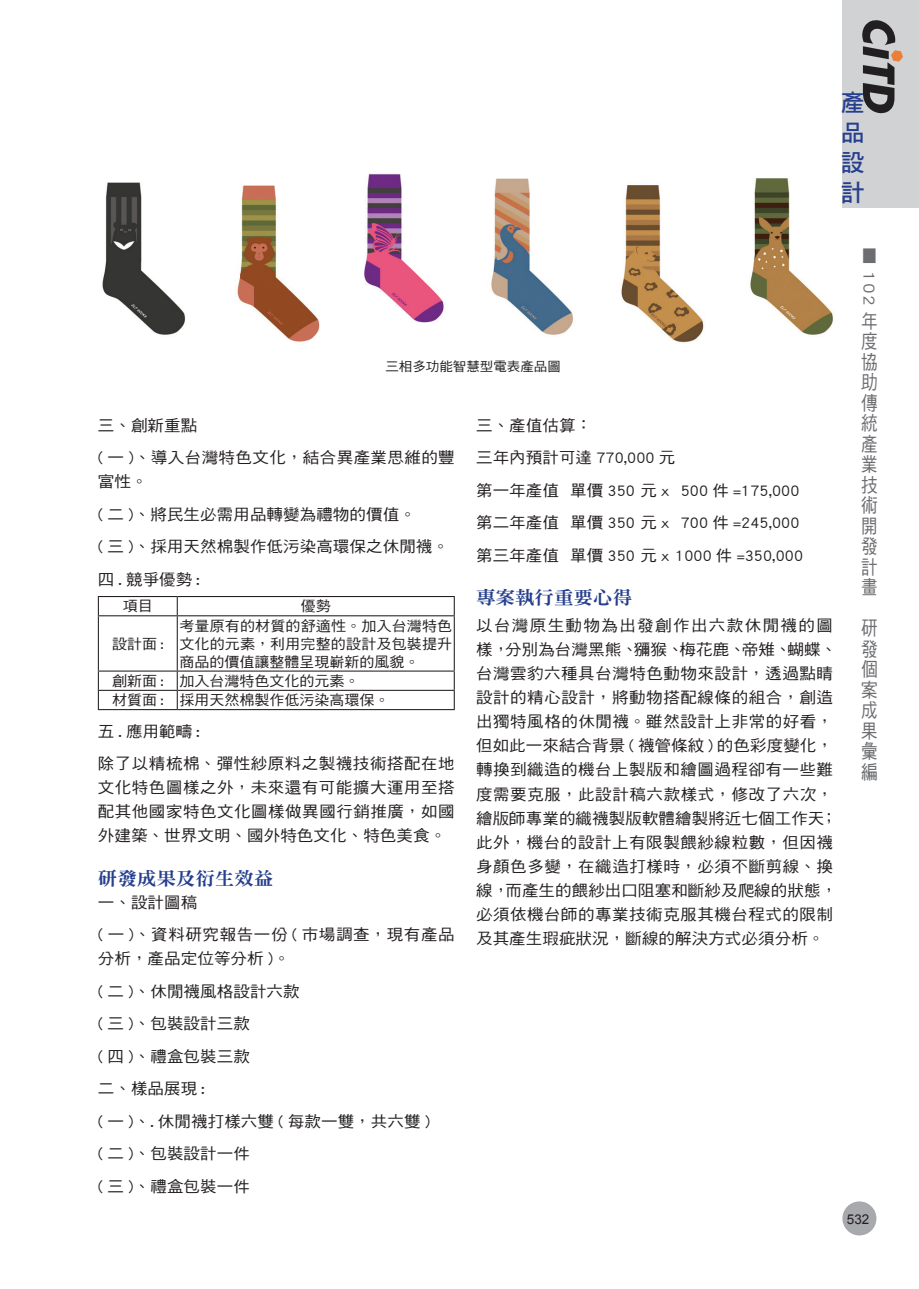
<style>
.page{position:relative;width:919px;height:1289px;background:#fff}
.page>*{position:absolute;margin:0;border:0;box-sizing:border-box;transform-origin:0 0}
.t1{font:24px/30px "DF Hei Std W7";color:#253f8e;text-align:justify}
.t2{font:19.5px/20.5px "DF Hei Std W5";color:#6c6d70;text-align:justify;scale:.85 1}
.t3{font:18.6px "DF Ming Std W9";color:#253f8e;scale:1.05 1}
.t4{font:16.65px "DF Hei Std W5";color:#6c6d70;scale:1.18 1}
.t5{font:15.6px/24px "DF Hei Std W5";letter-spacing:.03em;color:#231f20;scale:1.05 1}
.t6{font:15.6px/32.5px "DF Hei Std W5";letter-spacing:.005em;color:#231f20;scale:1.05 1}
.t7{font:15.6px/32.5px "DF Hei Std W5";letter-spacing:.025em;color:#231f20;scale:1.05 1}
.t8{font:15.6px/32.5px "DF Hei Std W5";letter-spacing:.035em;color:#231f20;scale:1.05 1}
.t9{font:14.25px "DF Hei Std W5";color:#231f20;scale:1.05 1}
.t10{font:13.5px "Arial";color:#231f20}
.t11{font:12.9px "DF Hei Std W5";color:#231f20;scale:1.05 1}
</style>
<div class="page">
<div style="left:842px;top:0;width:76px;height:207px;background:#d1d2d4"></div>
<div style="left:842px;top:1201px;width:34px;height:34px;background:#a8a9ad;border-radius:50%"></div>
<svg style="left:862px;top:20px;width:40px;height:93px"></svg>
<hr style="left:98px;top:596px;width:79px;height:1px;background:#231f20">
<svg style="left:98px;top:597px;width:1px;height:18px"></svg>
<hr style="left:177px;top:596px;width:278px;height:1px;background:#231f20">
<svg style="left:177px;top:597px;width:1px;height:18px"></svg>
<svg style="left:453px;top:597px;width:2px;height:18px"></svg>
<hr style="left:98px;top:615px;width:79px;height:1px;background:#231f20">
<hr style="left:98px;top:616px;width:1px;height:54px;background:#231f20">
<hr style="left:177px;top:615px;width:278px;height:1px;background:#231f20">
<hr style="left:177px;top:616px;width:1px;height:54px;background:#231f20">
<hr style="left:453px;top:616px;width:2px;height:54px;background:#231f20">
<hr style="left:98px;top:670px;width:79px;height:1px;background:#231f20">
<hr style="left:177px;top:670px;width:278px;height:1px;background:#231f20">
<hr style="left:98px;top:689px;width:79px;height:2px;background:#231f20">
<svg style="left:98px;top:671px;width:1px;height:38px"></svg>
<hr style="left:177px;top:689px;width:278px;height:2px;background:#231f20">
<svg style="left:177px;top:671px;width:1px;height:38px"></svg>
<svg style="left:453px;top:671px;width:2px;height:38px"></svg>
<hr style="left:98px;top:709px;width:79px;height:1px;background:#231f20">
<hr style="left:177px;top:709px;width:278px;height:1px;background:#231f20">
<img style="left:102px;top:182px;width:83px;height:153px">
<img style="left:237px;top:185px;width:83px;height:157px">
<img style="left:364px;top:174px;width:80px;height:149px">
<img style="left:491px;top:178px;width:82px;height:157px">
<img style="left:621px;top:185px;width:83px;height:158px">
<img style="left:750px;top:178px;width:83px;height:157px">
<h1 class="t1" style="left:840px;top:87px;width:25px">產品設計</h1>
<p class="t11" style="left:385px;top:360px;width:169px">三相多功能智慧型電表產品圖</p>
<p class="t7" style="left:98px;top:408px;width:341px">三、創新重點<br>( 一 )、導入台灣特色文化，結合異產業思維的豐</p>
<p class="t6" style="left:98px;top:465px;width:336px">富性。<br>( 二 )、將民生必需用品轉變為禮物的價值。<br>( 三 )、採用天然棉製作低污染高環保之休閒襪。四 . 競爭優勢 :</p>
<p class="t9" style="left:123px;top:598px;width:30px">項目</p>
<p class="t9" style="left:301px;top:598px;width:30px">優勢</p>
<p class="t9" style="left:112px;top:635px;width:50px">設計面 :</p>
<p class="t9" style="left:179px;top:617px;width:261px">考量原有的材質的舒適性。加入台灣特色</p>
<p class="t9" style="left:179px;top:635px;width:261px">文化的元素，利用完整的設計及包裝提升</p>
<p class="t9" style="left:179px;top:653px;width:230px">商品的價值讓整體呈現嶄新的風貌。</p>
<p class="t9" style="left:112px;top:673px;width:237px">創新面 : 加入台灣特色文化的元素。</p>
<p class="t9" style="left:112px;top:692px;width:266px">材質面 : 採用天然棉製作低污染高環保。</p>
<p class="t5" style="left:98px;top:714px;width:341px;line-height:32.5px">五 . 應用範疇 :<br>除了以精梳棉、彈性紗原料之製襪技術搭配在地</p>
<p class="t6" style="left:98px;top:775px;width:341px;line-height:24px;text-align:justify">文化特色圖樣之外，未來還有可能擴大運用至搭配其他國家特色文化圖樣做異國行銷推廣，如國外建築、世界文明、國外特色文化、特色美食。</p>
<p class="t3" style="left:98px;top:868px;width:169px">研發成果及衍生效益</p>
<p class="t8" style="left:98px;top:885px;width:341px">一、設計圖稿<br>( 一 )、資料研究報告一份 ( 市場調查，現有產品</p>
<p class="t6" style="left:98px;top:942px;width:318px">分析，產品定位等分析 )。<br>( 二 )、休閒襪風格設計六款<br>( 三 )、包裝設計三款<br>( 四 )、禮盒包裝三款<br>二、樣品展現 :<br>( 一 )、. 休閒襪打樣六雙 ( 每款一雙，共六雙 ) ( 二 )、包裝設計一件<br>( 三 )、禮盒包裝一件</p>
<p class="t6" style="left:476px;top:409px;width:313px">三、產值估算：<br>三年內預計可達 770,000 元<br>第一年產值 單價 350 元 x 500 件 =175,000第二年產值 單價 350 元 x 700 件 =245,000第三年產值 單價 350 元 x 1000 件 =350,000</p>
<p class="t3" style="left:476px;top:587px;width:150px">專案執行重要心得</p>
<p class="t5" style="left:476px;top:613px;width:345px">以台灣原生動物為出發創作出六款休閒襪的圖樣，分別為台灣黑熊、獼猴、梅花鹿、帝雉、蝴蝶、台灣雲豹六種具台灣特色動物來設計，透過點睛設計的精心設計，將動物搭配線條的組合，創造出獨特風格的休閒襪。雖然設計上非常的好看，但如此一來結合背景 ( 襪管條紋 ) 的色彩度變化，轉換到織造的機台上製版和繪圖過程卻有一些難度需要克服，此設計稿六款樣式，修改了六次，繪版師專業的織襪製版軟體繪製將近七個工作天；此外，機台的設計上有限製餵紗線粒數，但因襪身顏色多變，在織造打樣時，必須不斷剪線、換線，而產生的餵紗出口阻塞和斷紗及爬線的狀態，必須依機台師的專業技術克服其機台程式的限制及其產生瑕疵狀況，斷線的解決方式必須分析。</p>
<p class="t4" style="left:878px;top:246px;width:52px;rotate:90deg">■ 102</p>
<p class="t2" style="left:861px;top:310px;width:21px">年度協助傳統產業技術開發計畫</p>
<p class="t2" style="left:861px;top:617px;width:21px">研發個案成果彙編</p>
<p class="t10" style="left:846px;top:1209px;width:24px">532</p>
</div>
